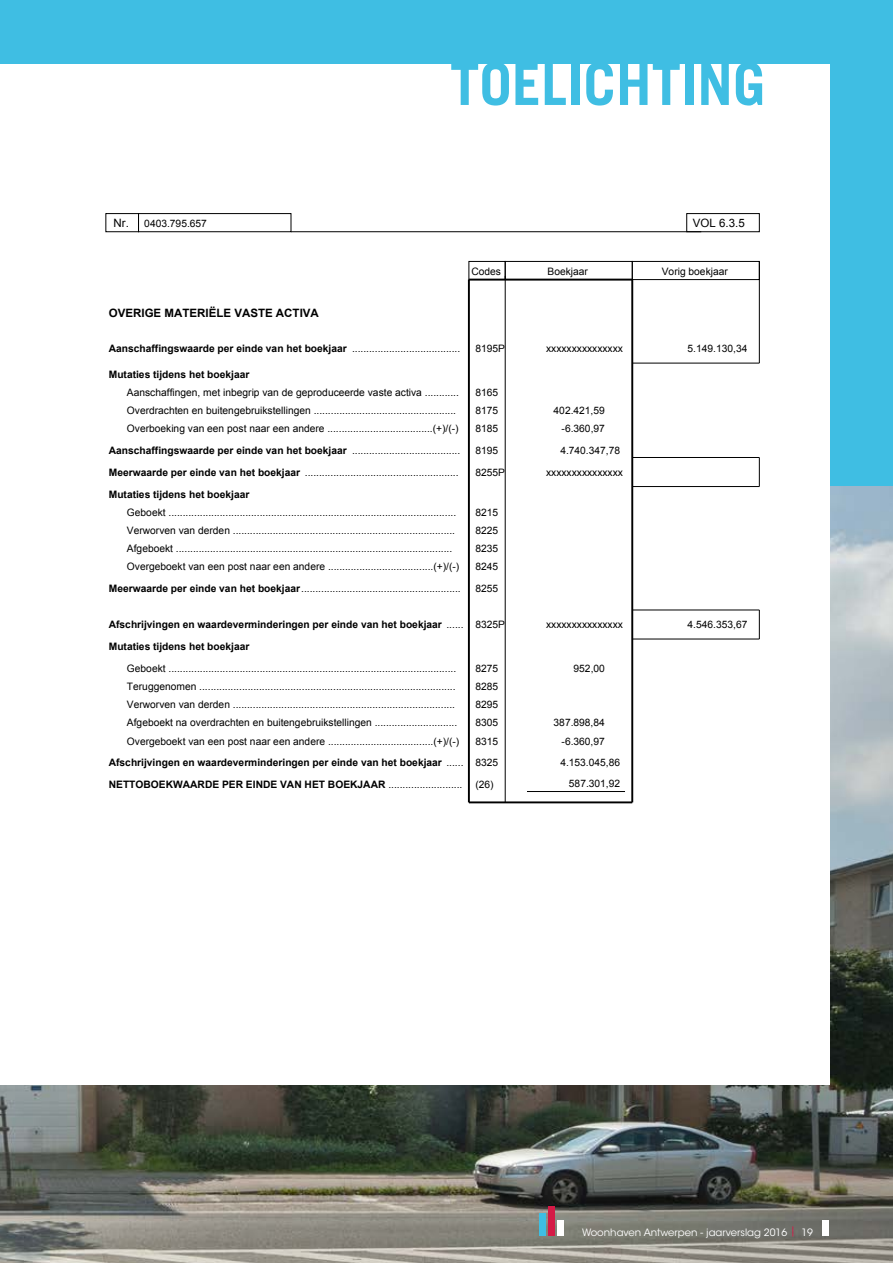
<style>
.page{position:relative;width:893px;height:1263px;background:#fff}
.page>*{position:absolute;margin:0;border:0;box-sizing:border-box;transform-origin:0 0}
.t1{font:700 58.5px "Trade Gothic LT Std";color:#3fbee3}
.t2{font:700 11.55px "Arial";color:#000}
.t3{font:11.55px "Arial";color:#000}
.t4{font:10.2px/18.1px "Arial";color:#000}
.t5{font:700 10.2px/21.8px "Arial";color:#000}
.t6{font:10.05px "ITC Avant Garde Std";color:#fff}
.s1{font-size:11.55px}
.s2{font-weight:700}
.s3{font-weight:400}
.s4{color:#d51a46}
</style>
<div class="page">
<img style="left:0;top:486px;width:893px;height:777px">
<div style="left:0;top:0;width:893px;height:486px;background:#3fbee3"></div>
<div style="left:0;top:64px;width:829px;height:1020px;background:#fff"></div>
<div style="left:822px;top:1219px;width:6px;height:16px;background:#fff"></div>
<div style="left:539px;top:1213px;width:6px;height:22px;background:#3fbee3"></div>
<div style="left:557px;top:1219px;width:6px;height:16px;background:#fff"></div>
<div style="left:548px;top:1205px;width:6px;height:30px;background:#d51a46"></div>
<div style="left:105px;top:213px;width:34px;height:19px;border:1px solid #000"></div>
<div style="left:138px;top:213px;width:153px;height:19px;border:1px solid #000"></div>
<div style="left:686px;top:213px;width:74px;height:19px;border:1px solid #000"></div>
<hr style="left:291px;top:231px;width:410px;height:1px;background:#000">
<div style="left:468px;top:261px;width:38px;height:19px;border:1px solid #000"></div>
<div style="left:505px;top:261px;width:128px;height:19px;border:1px solid #000"></div>
<div style="left:632px;top:261px;width:128px;height:19px;border:1px solid #000"></div>
<hr style="left:468px;top:280px;width:2px;height:522px;background:#000">
<hr style="left:631px;top:280px;width:2px;height:522px;background:#000">
<hr style="left:469px;top:279px;width:163px;height:2px;background:#000">
<hr style="left:505px;top:276px;width:1px;height:526px;background:#000">
<hr style="left:632px;top:363px;width:127px;height:1px;background:#000">
<hr style="left:469px;top:801px;width:163px;height:2px;background:#000">
<hr style="left:759px;top:261px;width:1px;height:102px;background:#000">
<hr style="left:632px;top:486px;width:127px;height:1px;background:#000">
<svg style="left:759px;top:457px;width:1px;height:29px"></svg>
<hr style="left:632px;top:457px;width:127px;height:1px;background:#000">
<hr style="left:632px;top:609px;width:127px;height:1px;background:#000">
<hr style="left:632px;top:638px;width:127px;height:1px;background:#000">
<svg style="left:759px;top:610px;width:1px;height:29px"></svg>
<hr style="left:527px;top:791px;width:98px;height:1px;background:#000">
<h1 class="t1" style="left:450px;top:48px;width:317px">TOELICHTING</h1>
<p class="t4" style="left:114px;top:214px;width:95px"><span class="s1">Nr.</span> 0403.795.657</p>
<p class="t3" style="left:693px;top:216px;width:53px">VOL 6.3.5</p>
<p class="t4" style="left:471px;top:262px;width:31px">Codes</p>
<p class="t4" style="left:548px;top:262px;width:42px">Boekjaar</p>
<p class="t4" style="left:662px;top:262px;width:68px">Vorig boekjaar</p>
<p class="t2" style="left:109px;top:306px;width:212px">OVERIGE MATERIËLE VASTE ACTIVA</p>
<p class="t5" style="left:109px;top:338px;width:239px">Aanschaffingswaarde per einde van het boekjaar</p>
<p class="t4" style="left:475px;top:340px;width:31px">8195P</p>
<p class="t4" style="left:475px;top:383px;width:24px">8165</p>
<p class="t4" style="left:352px;top:340px;width:110px">......................................</p>
<p class="t4" style="left:546px;top:340px;width:78px">xxxxxxxxxxxxxxx</p>
<p class="t5" style="left:109px;top:364px;width:142px">Mutaties tijdens het boekjaar</p>
<p class="t4" style="left:127px;top:383px;width:334px">Aanschaffingen, met inbegrip van de geproduceerde vaste activa ............</p>
<p class="t4" style="left:127px;top:420px;width:333px">Overboeking van een post naar een andere .....................................(+)/(-)</p>
<p class="t4" style="left:127px;top:402px;width:331px">Overdrachten en buitengebruikstellingen ..................................................</p>
<p class="t4" style="left:475px;top:402px;width:24px">8175<br>8185</p>
<p class="t4" style="left:475px;top:440px;width:31px;line-height:21.8px">8195<br>8255P</p>
<p class="t4" style="left:475px;top:503px;width:24px">8215</p>
<p class="t4" style="left:554px;top:402px;width:53px;text-align:right">402.421,59 -6.360,97</p>
<p class="t4" style="left:560px;top:441px;width:61px">4.740.347,78</p>
<p class="t5" style="left:109px;top:440px;width:239px">Aanschaffingswaarde per einde van het boekjaar</p>
<p class="t4" style="left:352px;top:441px;width:110px">......................................</p>
<p class="t5" style="left:109px;top:462px;width:193px">Meerwaarde per einde van het boekjaar<br>Mutaties tijdens het boekjaar</p>
<p class="t4" style="left:546px;top:463px;width:78px">xxxxxxxxxxxxxxx</p>
<p class="t4" style="left:305px;top:463px;width:155px">......................................................</p>
<p class="t4" style="left:127px;top:503px;width:331px">Geboekt .....................................................................................................<br>Verworven van derden ..............................................................................</p>
<p class="t4" style="left:127px;top:558px;width:334px">Overgeboekt van een post naar een andere .....................................(+)/(-)</p>
<p class="t4" style="left:475px;top:521px;width:24px">8225</p>
<p class="t4" style="left:127px;top:539px;width:327px">Afgeboekt .................................................................................................</p>
<p class="t4" style="left:475px;top:539px;width:24px">8235<br>8245</p>
<p class="t4" style="left:109px;top:579px;width:353px"><span class="s2">Meerwaarde per einde van het boekjaar</span>........................................................</p>
<p class="t4" style="left:475px;top:579px;width:24px">8255</p>
<p class="t5" style="left:109px;top:614px;width:356px">Afschrijvingen en waardeverminderingen per einde van het boekjaar <span class="s3">......</span></p>
<p class="t5" style="left:109px;top:636px;width:142px">Mutaties tijdens het boekjaar</p>
<p class="t4" style="left:127px;top:659px;width:331px">Geboekt .....................................................................................................</p>
<p class="t4" style="left:127px;top:696px;width:330px">Verworven van derden ..............................................................................</p>
<p class="t4" style="left:127px;top:732px;width:334px">Overgeboekt van een post naar een andere .....................................(+)/(-)</p>
<p class="t4" style="left:127px;top:677px;width:338px">Teruggenomen .............................................................................................</p>
<p class="t4" style="left:127px;top:717px;width:338px;line-height:12px;text-align:right">Afgeboekt na overdrachten en buitengebruikstellingen ............................... ......</p>
<p class="t5" style="left:109px;top:752px;width:356px">Afschrijvingen en waardeverminderingen per einde van het boekjaar <span class="s3">......</span></p>
<p class="t5" style="left:109px;top:774px;width:355px">NETTOBOEKWAARDE PER EINDE VAN HET BOEKJAAR <span class="s3">..........................</span></p>
<p class="t4" style="left:475px;top:616px;width:31px">8325P</p>
<p class="t4" style="left:475px;top:659px;width:24px">8275</p>
<p class="t4" style="left:475px;top:677px;width:24px">8285</p>
<p class="t4" style="left:475px;top:714px;width:24px">8305<br>8315</p>
<p class="t4" style="left:475px;top:696px;width:24px">8295</p>
<p class="t4" style="left:475px;top:752px;width:24px;line-height:21.8px">8325 (26)</p>
<p class="t4" style="left:546px;top:616px;width:78px">xxxxxxxxxxxxxxx</p>
<p class="t4" style="left:574px;top:659px;width:33px">952,00</p>
<p class="t4" style="left:554px;top:714px;width:53px;text-align:right">387.898,84 -6.360,97</p>
<p class="t4" style="left:560px;top:753px;width:61px;line-height:20.2px;text-align:right">4.153.045,86<br>587.301,92</p>
<p class="t4" style="left:688px;top:340px;width:61px">5.149.130,34</p>
<p class="t4" style="left:688px;top:616px;width:61px">4.546.353,67</p>
<p class="t6" style="left:582px;top:1226px;width:233px">Woonhaven Antwerpen - jaarverslag 2016 <span class="s4">|</span> 19</p>
</div>
